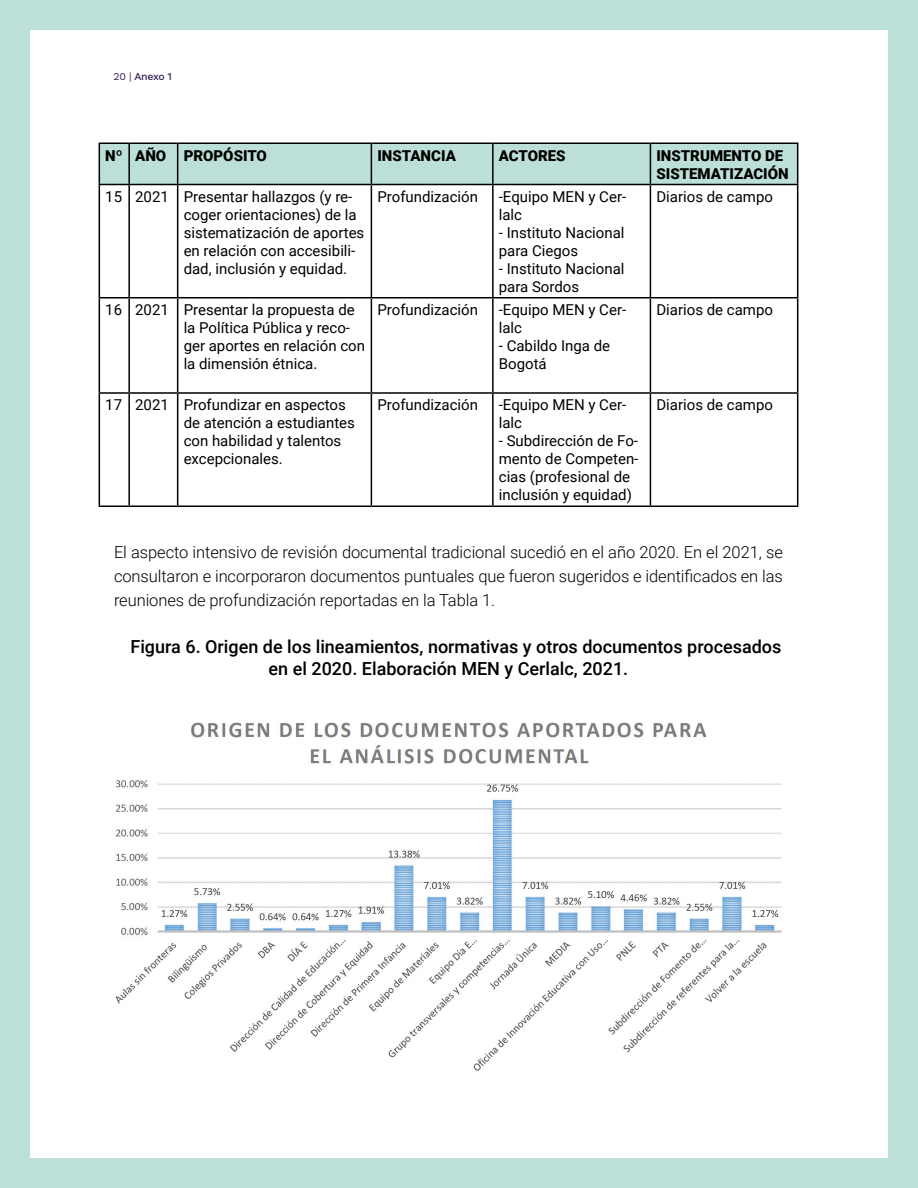
<style>
.page{position:relative;width:918px;height:1188px;background:#fff}
.page>*{position:absolute;margin:0;border:0;box-sizing:border-box;transform-origin:0 0}
.TABLAS_titulo{font:500 18px/22.5px "Roboto";color:#000}
.Parrafo_1_1_Col{font:300 16.5px/24px "Roboto";letter-spacing:-.005em;color:#000;text-align:justify}
.t1{font:15px/18px "Roboto";color:#000}
.t2{font:900 15px/18px "Roboto";color:#000}
.t3{font:500 10.5px "Work Sans";letter-spacing:-.04em;color:#362356}
.s1{font-weight:400}
</style>
<div class="page">
<div style="left:0;top:0;width:918px;height:1188px;border:30px solid #bce0d8"></div>
<div style="left:100px;top:144px;width:697px;height:40px;background:#bce0d8"></div>
<hr style="left:99px;top:142px;width:30px;height:2px;background:#000">
<hr style="left:99px;top:144px;width:1px;height:40px;background:#000">
<hr style="left:129px;top:142px;width:49px;height:2px;background:#000">
<hr style="left:128px;top:144px;width:2px;height:40px;background:#000">
<hr style="left:178px;top:142px;width:193px;height:2px;background:#000">
<hr style="left:177px;top:144px;width:1px;height:40px;background:#000">
<hr style="left:371px;top:142px;width:122px;height:2px;background:#000">
<hr style="left:371px;top:144px;width:1px;height:40px;background:#000">
<hr style="left:493px;top:142px;width:157px;height:2px;background:#000">
<hr style="left:492px;top:144px;width:2px;height:40px;background:#000">
<hr style="left:650px;top:142px;width:148px;height:2px;background:#000">
<hr style="left:650px;top:144px;width:1px;height:40px;background:#000">
<hr style="left:797px;top:144px;width:1px;height:40px;background:#000">
<hr style="left:99px;top:184px;width:30px;height:1px;background:#000">
<hr style="left:99px;top:185px;width:1px;height:112px;background:#000">
<hr style="left:129px;top:184px;width:49px;height:1px;background:#000">
<hr style="left:128px;top:185px;width:2px;height:112px;background:#000">
<hr style="left:178px;top:184px;width:193px;height:1px;background:#000">
<hr style="left:177px;top:185px;width:1px;height:112px;background:#000">
<hr style="left:371px;top:184px;width:122px;height:1px;background:#000">
<hr style="left:371px;top:185px;width:1px;height:112px;background:#000">
<hr style="left:493px;top:184px;width:157px;height:1px;background:#000">
<hr style="left:492px;top:185px;width:2px;height:112px;background:#000">
<hr style="left:650px;top:184px;width:148px;height:1px;background:#000">
<hr style="left:650px;top:185px;width:1px;height:112px;background:#000">
<hr style="left:797px;top:185px;width:1px;height:112px;background:#000">
<hr style="left:99px;top:297px;width:30px;height:1px;background:#000">
<hr style="left:99px;top:298px;width:1px;height:94px;background:#000">
<hr style="left:129px;top:297px;width:49px;height:1px;background:#000">
<hr style="left:128px;top:298px;width:2px;height:94px;background:#000">
<hr style="left:178px;top:297px;width:193px;height:1px;background:#000">
<hr style="left:177px;top:298px;width:1px;height:94px;background:#000">
<hr style="left:371px;top:297px;width:122px;height:1px;background:#000">
<hr style="left:371px;top:298px;width:1px;height:94px;background:#000">
<hr style="left:493px;top:297px;width:157px;height:1px;background:#000">
<hr style="left:492px;top:298px;width:2px;height:94px;background:#000">
<hr style="left:650px;top:297px;width:148px;height:1px;background:#000">
<hr style="left:650px;top:298px;width:1px;height:94px;background:#000">
<hr style="left:797px;top:298px;width:1px;height:94px;background:#000">
<hr style="left:99px;top:392px;width:30px;height:2px;background:#000">
<hr style="left:99px;top:394px;width:1px;height:112px;background:#000">
<hr style="left:129px;top:392px;width:49px;height:2px;background:#000">
<hr style="left:128px;top:394px;width:2px;height:112px;background:#000">
<hr style="left:178px;top:392px;width:193px;height:2px;background:#000">
<hr style="left:177px;top:394px;width:1px;height:112px;background:#000">
<hr style="left:371px;top:392px;width:122px;height:2px;background:#000">
<hr style="left:371px;top:394px;width:1px;height:112px;background:#000">
<hr style="left:493px;top:392px;width:157px;height:2px;background:#000">
<hr style="left:492px;top:394px;width:2px;height:112px;background:#000">
<hr style="left:650px;top:392px;width:148px;height:2px;background:#000">
<hr style="left:650px;top:394px;width:1px;height:112px;background:#000">
<hr style="left:797px;top:394px;width:1px;height:112px;background:#000">
<hr style="left:99px;top:506px;width:30px;height:1px;background:#000">
<hr style="left:129px;top:506px;width:49px;height:1px;background:#000">
<hr style="left:178px;top:506px;width:193px;height:1px;background:#000">
<hr style="left:371px;top:506px;width:122px;height:1px;background:#000">
<hr style="left:493px;top:506px;width:157px;height:1px;background:#000">
<hr style="left:650px;top:506px;width:148px;height:1px;background:#000">
<img style="left:115px;top:722px;width:667px;height:349px">
<p class="t3" style="left:114px;top:70px;width:60px"><span class="s1">20 |</span> Anexo 1</p>
<p class="t2" style="left:105px;top:146px;width:19px">Nº</p>
<p class="t2" style="left:135px;top:146px;width:33px">AÑO</p>
<p class="t2" style="left:184px;top:146px;width:85px">PROPÓSITO</p>
<p class="t2" style="left:377px;top:146px;width:80px">INSTANCIA</p>
<p class="t2" style="left:499px;top:146px;width:68px">ACTORES</p>
<p class="t2" style="left:656px;top:146px;width:134px">INSTRUMENTO DE<br>SISTEMATIZACIÓN</p>
<p class="t1" style="left:105px;top:187px;width:18px">15</p>
<p class="t1" style="left:135px;top:187px;width:35px">2021</p>
<p class="t1" style="left:184px;top:187px;width:182px">Presentar hallazgos (y re&shy;coger orientaciones) de la sistematización de aportes en relación con accesibili&shy;dad, inclusión y equidad.</p>
<p class="t1" style="left:377px;top:187px;width:102px">Profundización</p>
<p class="t1" style="left:499px;top:187px;width:129px">-Equipo MEN y Cer&shy;lalc</p>
<p class="t1" style="left:656px;top:187px;width:118px">Diarios de campo</p>
<p class="t1" style="left:499px;top:223px;width:127px">- Instituto Nacional para Ciegos</p>
<p class="t1" style="left:499px;top:259px;width:127px">- Instituto Nacional para Sordos</p>
<p class="t1" style="left:105px;top:300px;width:18px">16</p>
<p class="t1" style="left:135px;top:300px;width:35px">2021</p>
<p class="t1" style="left:184px;top:300px;width:183px">Presentar la propuesta de la Política Pública y reco&shy;ger aportes en relación con la dimensión étnica.</p>
<p class="t1" style="left:377px;top:300px;width:102px">Profundización</p>
<p class="t1" style="left:499px;top:300px;width:129px">-Equipo MEN y Cer&shy;lalc</p>
<p class="t1" style="left:499px;top:336px;width:113px">- Cabildo Inga de<br>Bogotá</p>
<p class="t1" style="left:105px;top:395px;width:18px">17</p>
<p class="t1" style="left:135px;top:395px;width:35px">2021</p>
<p class="t1" style="left:184px;top:395px;width:173px">Profundizar en aspectos de atención a estudiantes con habilidad y talentos excepcionales.</p>
<p class="t1" style="left:377px;top:395px;width:102px">Profundización</p>
<p class="t1" style="left:499px;top:395px;width:129px">-Equipo MEN y Cer&shy;lalc</p>
<p class="t1" style="left:499px;top:431px;width:141px">- Subdirección de Fo&shy;mento de Competen&shy;cias (profesional de inclusión y equidad)</p>
<p class="t1" style="left:656px;top:300px;width:118px">Diarios de campo</p>
<p class="t1" style="left:656px;top:395px;width:118px">Diarios de campo</p>
<p class="Parrafo_1_1_Col" style="left:114px;top:540px;width:670px">El aspecto intensivo de revisión documental tradicional sucedió en el año 2020. En el 2021, se consultaron e incorporaron documentos puntuales que fueron sugeridos e identificados en las reuniones de profundización reportadas en la Tabla 1.</p>
<p class="TABLAS_titulo" style="left:269px;top:634px;width:514px;text-indent:-138px">Figura 6. Origen de los lineamientos, normativas y otros documentos procesados en el 2020. Elaboración MEN y Cerlalc, 2021.</p>
</div>
